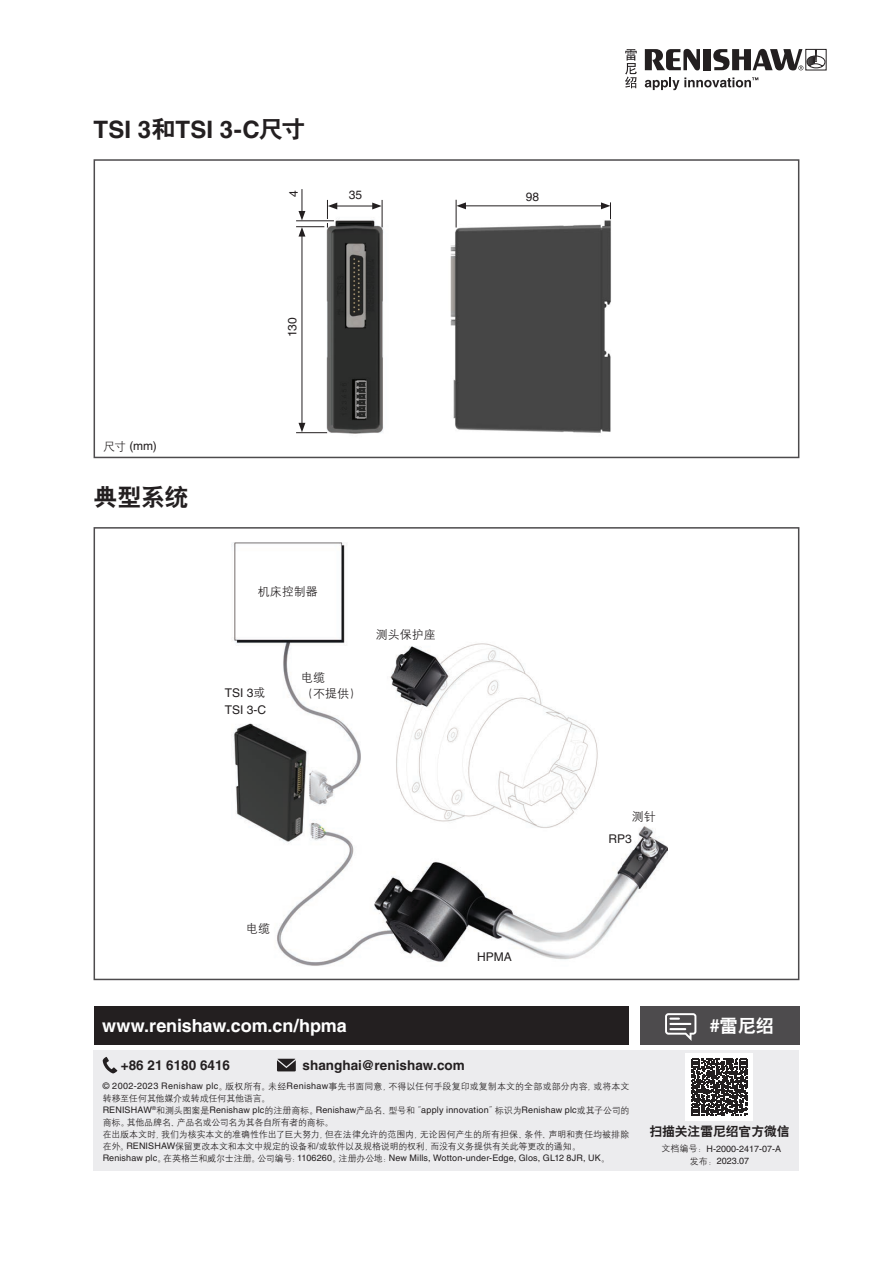
<style>
.page{position:relative;width:893px;height:1263px;background:#fff}
.page>*{position:absolute;margin:0;border:0;box-sizing:border-box;transform-origin:0 0}
.Heading_1__16pt_Bold{font:700 24px "Helvetica LT Pro";letter-spacing:.005em;color:#231f20}
.Heading_1__16pt_Bold-2{font:24px "H Yb 2 gj";color:#231f20}
.back_page_URL_white{font:700 18px "Helvetica LT Pro";letter-spacing:-.005em;color:#fff}
.t1{font:18px "H Yb 2 gj";color:#fff}
.back_page_contact_de{font:700 13.5px "Helvetica LT Pro";color:#231f20}
.t2{font:12.75px "H Yb 2 gj";color:#231f20}
.Figure_annotation_ce{font:12px "Helvetica LT Pro";color:#231f20}
.Figure_annotation{font:12px/16.5px "H Yg 2 gj";color:#231f20}
.Figure_annotation-2{font:12px/16.5px "Helvetica LT Pro";color:#231f20}
.Figure_annotation_ce-2{font:12px "H Yg 2 gj";color:#231f20}
._8pt_Body_Text{font:12px "Helvetica LT Pro";color:#231f20}
.Disclaimer{font:9px/12px "H Yg 2 gj";letter-spacing:-.01em;color:#231f20}
.Disclaimer-2{font:9px/11.4px "H Yg 2 gj";letter-spacing:-.035em;color:#231f20}
.Disclaimer-3{font:9px "Helvetica LT Pro";letter-spacing:.015em;color:#231f20}
.Part_No{font:9px "Helvetica LT Pro";color:#231f20}
.s1{font-family:"H Yb 2 gj";font-weight:400}
.s2{font-family:"H Yg 2 gj"}
.s3{font-family:"Helvetica LT Pro";font-weight:700}
.s4{font-family:"Helvetica LT Pro"}
</style>
<div class="page">
<img style="left:450px;top:215px;width:161px;height:218px">
<img style="left:320px;top:220px;width:64px;height:214px">
<hr style="left:296px;top:432px;width:31px;height:1px;background:#231f20">
<hr style="left:302px;top:234px;width:1px;height:191px;background:#231f20">
<svg style="left:298px;top:423px;width:7px;height:9px"></svg>
<hr style="left:335px;top:206px;width:40px;height:1px;background:#231f20">
<svg style="left:372px;top:200px;width:11px;height:27px"></svg>
<svg style="left:296px;top:189px;width:41px;height:48px"></svg>
<hr style="left:296px;top:220px;width:38px;height:1px;background:#231f20">
<hr style="left:464px;top:205px;width:139px;height:1px;background:#231f20">
<svg style="left:601px;top:202px;width:10px;height:17px"></svg>
<svg style="left:456px;top:200px;width:10px;height:27px"></svg>
<img style="left:231px;top:542px;width:436px;height:424px">
<div style="left:94px;top:159px;width:705px;height:299px;border:2px solid #4d4b4d"></div>
<div style="left:94px;top:527px;width:705px;height:453px;border:2px solid #4d4b4d"></div>
<div style="left:94px;top:1050px;width:705px;height:120px;background:#ececee"></div>
<div style="left:94px;top:1006px;width:534px;height:38px;background:#231f20"></div>
<svg style="left:103px;top:1057px;width:14px;height:16px"></svg>
<svg style="left:277px;top:1059px;width:19px;height:12px"></svg>
<div style="left:639px;top:1007px;width:160px;height:38px;background:#4d4b4d"></div>
<svg style="left:665px;top:1013px;width:31px;height:28px"></svg>
<div style="left:686px;top:1053px;width:67px;height:68px;background:#fff"></div>
<svg style="left:691px;top:1059px;width:57px;height:56px"></svg>
<svg style="left:645px;top:49px;width:55px;height:21px"></svg>
<div style="left:704px;top:49px;width:7px;height:21px;background:#231f20"></div>
<svg style="left:713px;top:49px;width:112px;height:21px"></svg>
<svg style="left:645px;top:77px;width:113px;height:13px"></svg>
<svg style="left:625px;top:49px;width:12px;height:39px"></svg>
<p class="Heading_1__16pt_Bold" style="left:94px;top:115px;width:213px">TSI 3<span class="s1">和</span>TSI 3-C<span class="s1">尺寸</span></p>
<p class="Figure_annotation_ce" style="left:286px;top:197px;width:8px;rotate:-90deg">4</p>
<p class="Figure_annotation_ce" style="left:349px;top:188px;width:15px">35</p>
<p class="Figure_annotation_ce" style="left:526px;top:190px;width:15px">98</p>
<p class="Figure_annotation_ce" style="left:285px;top:337px;width:22px;rotate:-90deg">130</p>
<p class="_8pt_Body_Text" style="left:103px;top:439px;width:55px"><span class="s2">尺寸</span> (mm)</p>
<p class="Heading_1__16pt_Bold-2" style="left:94px;top:485px;width:96px">典型系统</p>
<p class="Figure_annotation_ce-2" style="left:258px;top:585px;width:61px">机床控制器</p>
<p class="Figure_annotation-2" style="left:225px;top:685px;width:43px">TSI 3<span class="s2">或<br></span>TSI 3-C</p>
<p class="Figure_annotation" style="left:301px;top:669px;width:61px">电缆<br>（不提供）</p>
<p class="Figure_annotation" style="left:376px;top:626px;width:62px">测头保护座</p>
<p class="Figure_annotation_ce-2" style="left:246px;top:922px;width:25px">电缆</p>
<p class="Figure_annotation_ce" style="left:477px;top:950px;width:36px">HPMA</p>
<p class="Figure_annotation_ce-2" style="left:632px;top:810px;width:25px">测针</p>
<p class="Figure_annotation_ce" style="left:608px;top:832px;width:25px">RP3</p>
<p class="back_page_URL_white" style="left:102px;top:1014px;width:246px">www.renishaw.com.cn/hpma</p>
<h2 class="t1" style="left:710px;top:1016px;width:66px"><span class="s3">#</span>雷尼绍</h2>
<p class="back_page_contact_de" style="left:121px;top:1057px;width:111px">+86 21 6180 6416</p>
<p class="back_page_contact_de" style="left:302px;top:1057px;width:164px">shanghai@renishaw.com</p>
<p class="Disclaimer" style="left:103px;top:1080px;width:528px"><span class="s4">© 2002-2023 Renishaw plc</span>。版权所有。未经<span class="s4">Renishaw</span>事先书面同意，不得以任何手段复印或复制本文的全部或部分内容，或将本文转移至任何其他媒介或转成任何其他语言。</p>
<p class="Disclaimer-2" style="left:103px;top:1105px;width:528px"><span class="s4">RENISHAW</span><sup>®</sup>和测头图案是<span class="s4">Renishaw plc</span>的注册商标。<span class="s4">Renishaw</span>产品名、型号和“<span class="s4">apply innovation</span>”标识为<span class="s4">Renishaw plc</span>或其子公司的商标。其他品牌名、产品名或公司名为其各自所有者的商标。</p>
<p class="Disclaimer" style="left:103px;top:1128px;width:528px">在出版本文时，我们为核实本文的准确性作出了巨大努力，但在法律允许的范围内，无论因何产生的所有担保、条件、声明和责任均被排除在外。<span class="s4">RENISHAW</span>保留更改本文和本文中规定的设备和<span class="s4">/</span>或软件以及规格说明的权利，而没有义务提供有关此等更改的通知。</p>
<p class="Disclaimer-3" style="left:103px;top:1153px;width:509px">Renishaw plc<span class="s2">。在英格兰和威尔士注册。公司编号：</span>1106260<span class="s2">。注册办公地：</span>New Mills, Wotton-under-Edge, Glos, GL12 8JR, UK<span class="s2">。</span></p>
<p class="Part_No" style="left:690px;top:1156px;width:61px"><span class="s2">发布：</span>2023.07</p>
<p class="t2" style="left:649px;top:1125px;width:142px">扫描关注雷尼绍官方微信</p>
<p class="Part_No" style="left:661px;top:1143px;width:121px"><span class="s2">文档编号：</span>H-2000-2417-07-A</p>
</div>
